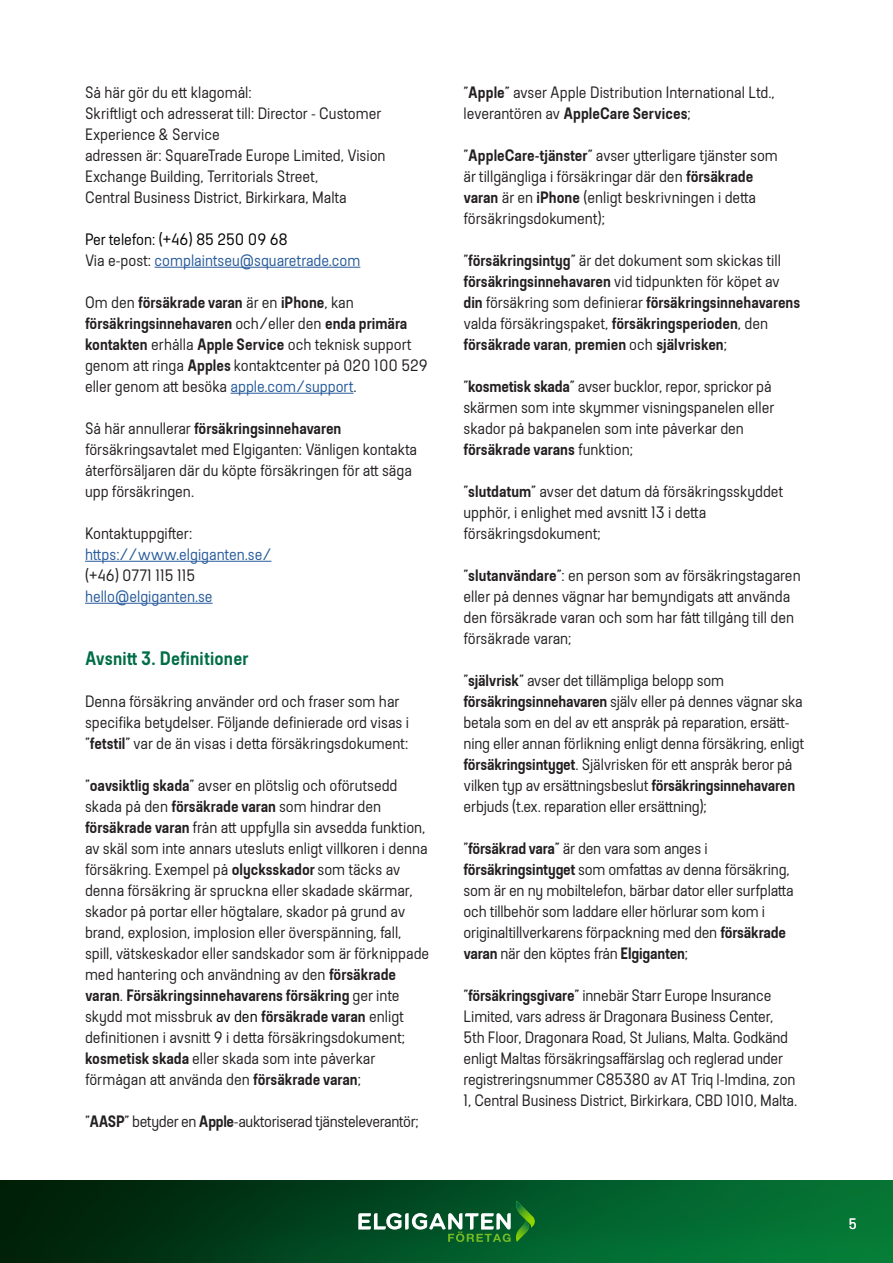
<style>
.page{position:relative;width:893px;height:1263px;background:#fff}
.page>*{position:absolute;margin:0;border:0;box-sizing:border-box;transform-origin:0 0}
.t1{font:600 19.5px "Elkjop Bodytext";letter-spacing:.01em;color:#006d47}
.t2{font:16.5px/21px "Elkjop Bodytext";color:#231f20}
.t3{font:600 16.5px/21px "Elkjop Bodytext";color:#231f20}
.t4{font:16.5px/21px "Elkjop Bodytext";color:#275b9b}
.t5{font:16.5px "Elkjop Bodytext";letter-spacing:-.02em;color:#231f20}
.t6{font:15px "Elkjop Bodytext";color:#fff}
.s1{color:#000}
.s2{color:#231f20}
.s3{font-weight:600}
.s4{color:#275b9b}
.s5{font-weight:400}
</style>
<div class="page">
<img style="left:0;top:1180px;width:893px;height:83px">
<svg style="left:358px;top:1200px;width:177px;height:42px"></svg>
<hr style="left:155px;top:267px;width:205px;height:1px;background:#275b9b">
<hr style="left:231px;top:393px;width:122px;height:1px;background:#275b9b">
<hr style="left:85px;top:561px;width:186px;height:1px;background:#275b9b">
<hr style="left:85px;top:603px;width:128px;height:1px;background:#275b9b">
<p class="t2" style="left:85px;top:82px;width:302px">Så här gör du ett klagomål:<br>Skriftligt och adresserat till: Director - Customer Experience &amp; Service<br>adressen är: SquareTrade Europe Limited, Vision Exchange Building, Territorials Street,<br>Central Business District, Birkirkara, Malta</p>
<p class="t4" style="left:85px;top:229px;width:277px"><span class="s1">Per telefon: (+46) 85 250 09 68<br></span><span class="s2">Via e-post:</span> complaintseu@squaretrade.com</p>
<p class="t2" style="left:85px;top:292px;width:344px">Om den <span class="s3">försäkrade varan</span> är en <span class="s3">iPhone</span>, kan <span class="s3">försäkringsinnehavaren</span> och/eller den <span class="s3">enda primära kontakten</span> erhålla <span class="s3">Apple Service</span> och teknisk support genom att ringa <span class="s3">Apples</span> kontaktcenter på 020 100 529 eller genom att besöka <span class="s4">apple.com/support</span>.</p>
<p class="t2" style="left:85px;top:418px;width:334px">Så här annullerar <span class="s3">försäkringsinnehavaren </span>försäkringsavtalet med Elgiganten: Vänligen kontakta återförsäljaren där du köpte försäkringen för att säga upp försäkringen.</p>
<p class="t2" style="left:85px;top:523px;width:109px">Kontaktuppgifter:</p>
<p class="t4" style="left:85px;top:544px;width:188px">https://www.elgiganten.se/</p>
<p class="t2" style="left:85px;top:565px;width:112px">(+46) 0771 115 115</p>
<p class="t4" style="left:85px;top:586px;width:129px">hello@elgiganten.se</p>
<p class="t1" style="left:85px;top:647px;width:165px">Avsnitt 3. Definitioner</p>
<p class="t2" style="left:85px;top:691px;width:326px">Denna försäkring använder ord och fraser som har specifika betydelser. Följande definierade ord visas i ”<span class="s3">fetstil</span>” var de än visas i detta försäkringsdokument:</p>
<p class="t2" style="left:85px;top:775px;width:346px">”<span class="s3">oavsiktlig skada</span>” avser en plötslig och oförutsedd skada på den <span class="s3">försäkrade varan</span> som hindrar den <span class="s3">försäkrade varan</span> från att uppfylla sin avsedda funktion, av skäl som inte annars utesluts enligt villkoren i denna försäkring. Exempel på <span class="s3">olycksskador</span> som täcks av denna försäkring är spruckna eller skadade skärmar, skador på portar eller högtalare, skador på grund av brand, explosion, implosion eller överspänning, fall, spill, vätskeskador eller sandskador som är förknippade med hantering och användning av den <span class="s3">försäkrade varan</span>. <span class="s3">Försäkringsinnehavarens försäkring</span> ger inte skydd mot missbruk <span class="s1">av den</span> <span class="s3">försäkrade varan</span> enligt definitionen i avsnitt 9 i detta försäkringsdokument; <span class="s3">kosmetisk skada</span> eller skada som inte påverkar förmågan att använda den <span class="s3">försäkrade varan</span>;</p>
<p class="t5" style="left:85px;top:1112px;width:335px">”<span class="s3">AASP</span>” betyder en <span class="s3">Apple</span>-auktoriserad tjänsteleverantör;</p>
<p class="t2" style="left:463px;top:82px;width:313px">”<span class="s3">Apple</span>” avser Apple Distribution International Ltd., leverantören av <span class="s3">AppleCare Services</span>;</p>
<p class="t2" style="left:463px;top:145px;width:316px">”<span class="s3">AppleCare-tjänster</span>” avser ytterligare tjänster som är tillgängliga i försäkringar där den <span class="s3">försäkrade varan</span> är en <span class="s3">iPhone</span> (enligt beskrivningen i detta försäkringsdokument);</p>
<p class="t3" style="left:463px;top:250px;width:338px"><span class="s5">”</span>försäkringsintyg<span class="s5">” är det dokument som skickas till </span>försäkringsinnehavaren <span class="s5">vid tidpunkten för köpet av </span>din <span class="s5">försäkring som definierar</span> försäkringsinnehavarens <span class="s5">valda försäkringspaket,</span> försäkringsperioden<span class="s5">, den </span>försäkrade varan<span class="s5">,</span> premien <span class="s5">och</span> självrisken<span class="s5">;</span></p>
<p class="t2" style="left:463px;top:376px;width:313px">”<span class="s3">kosmetisk skada</span>” avser bucklor, repor, sprickor på skärmen som inte skymmer visningspanelen eller skador på bakpanelen som inte påverkar den <span class="s3">försäkrade varans</span> funktion;</p>
<p class="t2" style="left:463px;top:481px;width:321px">”<span class="s3">slutdatum</span>” avser det datum då försäkringsskyddet upphör, i enlighet med avsnitt 13 i detta försäkringsdokument;</p>
<p class="t2" style="left:463px;top:565px;width:339px">”<span class="s3">slutanvändare</span>”: en person som av försäkringstagaren eller på dennes vägnar har bemyndigats att använda den försäkrade varan och som har fått tillgång till den försäkrade varan;</p>
<p class="t2" style="left:463px;top:670px;width:342px">”<span class="s3">självrisk</span>” avser det tillämpliga belopp som <span class="s3">försäkringsinnehavaren</span> själv eller på dennes vägnar ska betala som en del av ett anspråk på reparation, ersätt&shy;ning eller annan förlikning enligt denna försäkring, enligt <span class="s3">försäkringsintyget</span>. Självrisken för ett anspråk beror på vilken typ av ersättningsbeslut <span class="s3">försäkringsinnehavaren </span>erbjuds (t.ex. reparation eller ersättning);</p>
<p class="t2" style="left:463px;top:838px;width:332px">”<span class="s3">försäkrad vara</span>” är den vara som anges i <span class="s3">försäkringsintyget</span> som omfattas av denna försäkring, som är en ny mobiltelefon, bärbar dator eller surfplatta och tillbehör som laddare eller hörlurar som kom i originaltillverkarens förpackning med den <span class="s3">försäkrade varan</span> när den köptes från <span class="s3">Elgiganten</span>;</p>
<p class="t2" style="left:463px;top:985px;width:335px">”<span class="s3">försäkringsgivare</span>” innebär Starr Europe Insurance Limited, vars adress är Dragonara Business Center, 5th Floor, Dragonara Road, St Julians, Malta. Godkänd enligt Maltas försäkringsaffärslag och reglerad under registreringsnummer C85380 av AT Triq l-Imdina, zon 1, Central Business District, Birkirkara, CBD 1010, Malta.</p>
<p class="t6" style="left:849px;top:1216px;width:9px">5</p>
</div>
